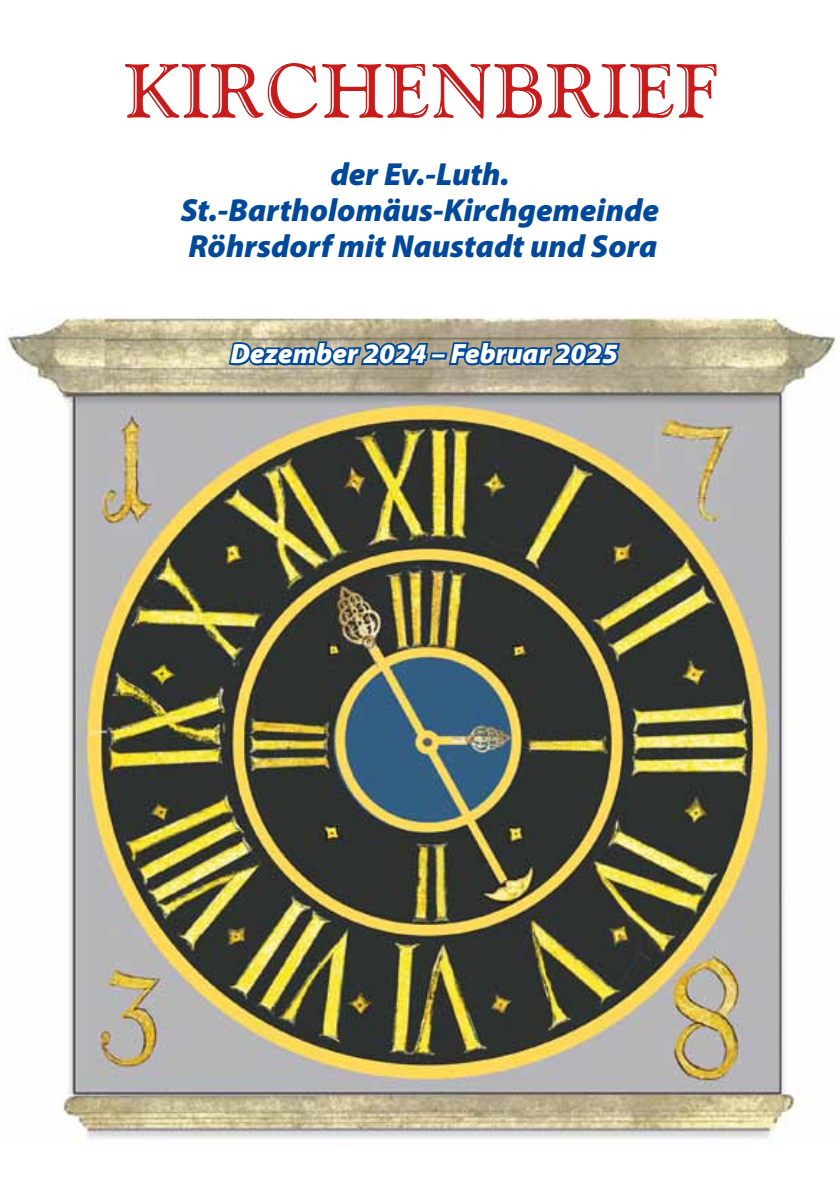
<style>
.page{position:relative;width:840px;height:1191px;background:#fff}
.page>*{position:absolute;margin:0;border:0;box-sizing:border-box;transform-origin:0 0}
.t1{font:76px "Goudy Handtooled BT";letter-spacing:.025em;color:#c81b1b}
.t2{font:italic 900 32px/36px "Myriad Pro";color:#00489a;text-align:center}
.t3{font:italic 900 28px "Myriad Pro";color:#fff}
</style>
<div class="page">
<img style="left:5px;top:317px;width:830px;height:828px">
<svg style="left:226px;top:338px;width:204px;height:30px;background:#507395"></svg>
<div style="left:430px;top:352px;width:17px;height:7px;border:4px solid #00489a"></div>
<svg style="left:446px;top:338px;width:176px;height:30px;background:#4c6f92"></svg>
<h1 class="t1" style="left:125px;top:44px;width:595px">KIRCHENBRIEF</h1>
<p class="t2" style="left:181px;top:155px;width:480px">der Ev.-Luth.<br>St.-Bartholomäus-Kirchgemeinde<br>Röhrsdorf mit Naustadt und Sora</p>
<p class="t3" style="left:230px;top:335px;width:388px">Dezember 2024 – Februar 2025</p>
</div>
